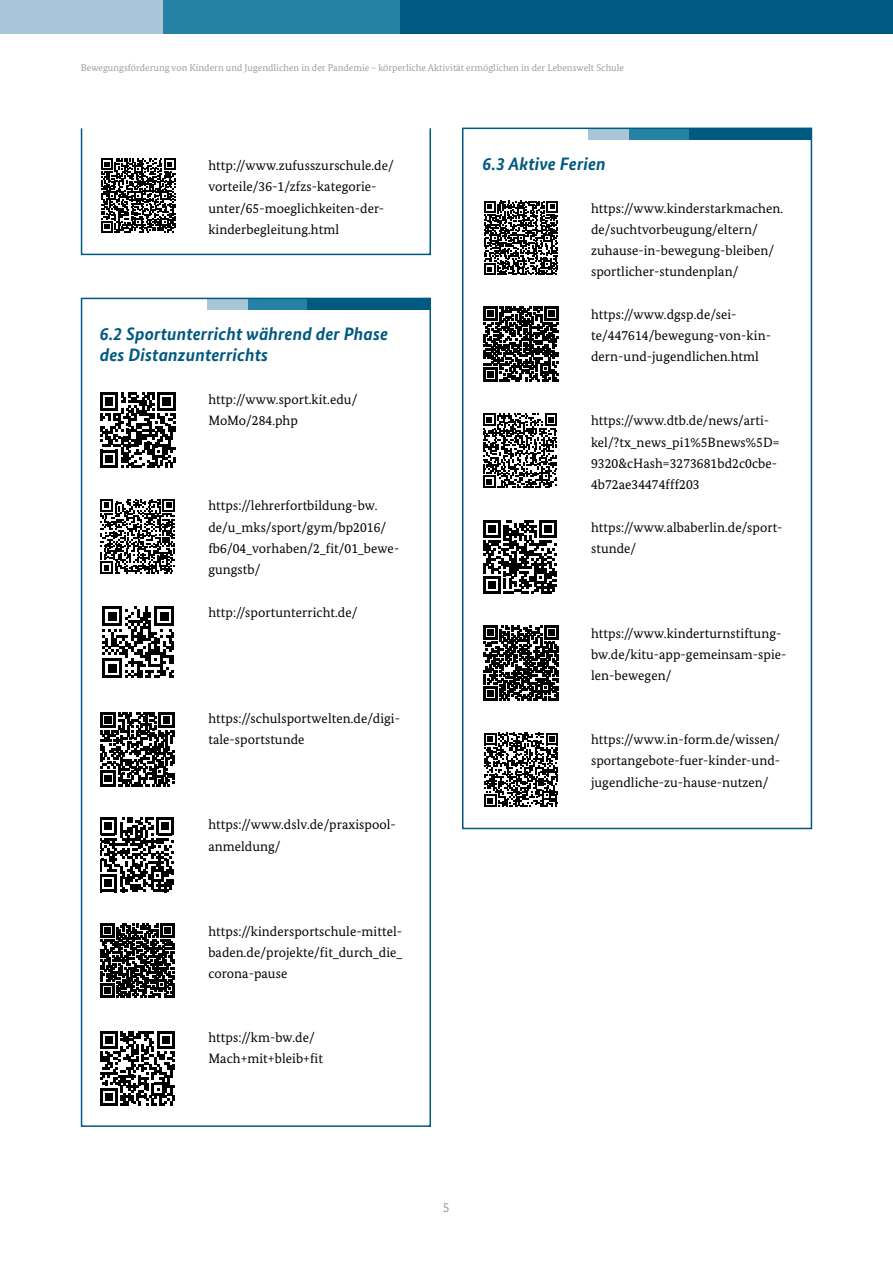
<style>
.page{position:relative;width:893px;height:1263px;background:#fff}
.page>*{position:absolute;margin:0;border:0;box-sizing:border-box;transform-origin:0 0}
.Titel_05_Punkt_6{font:italic 700 18px/21.3px "Bundes Sans";letter-spacing:.005em;color:#005980}
.Hyperlink{font:13.5px/21.3px "Bundes Serif";letter-spacing:.005em;color:#000}
.t1{font:13.5px "Bundes Sans";color:#9d9d9c}
.t2{font:9.75px "Bundes Serif";color:#9d9d9c}
</style>
<div class="page">
<div style="left:397px;top:0;width:496px;height:34px;background:#005980"></div>
<div style="left:162px;top:0;width:238px;height:34px;background:#2582a5"></div>
<div style="left:0;top:0;width:162px;height:34px;background:#a9c6d9"></div>
<div style="left:306px;top:298px;width:124px;height:12px;background:#005980"></div>
<div style="left:248px;top:298px;width:59px;height:12px;background:#2582a5"></div>
<div style="left:207px;top:298px;width:41px;height:12px;background:#a9c6d9"></div>
<div style="left:81px;top:128px;width:350px;height:127px;border:2px solid #005980"></div>
<div style="left:81px;top:298px;width:350px;height:829px;border:2px solid #005980"></div>
<div style="left:687px;top:128px;width:124px;height:11px;background:#005980"></div>
<div style="left:629px;top:128px;width:59px;height:11px;background:#2582a5"></div>
<div style="left:588px;top:128px;width:41px;height:11px;background:#a9c6d9"></div>
<div style="left:462px;top:128px;width:350px;height:701px;border:2px solid #005980"></div>
<svg style="left:484px;top:201px;width:74px;height:74px"></svg>
<svg style="left:483px;top:306px;width:75px;height:75px"></svg>
<svg style="left:483px;top:413px;width:74px;height:75px"></svg>
<svg style="left:483px;top:520px;width:74px;height:74px"></svg>
<svg style="left:483px;top:626px;width:75px;height:75px"></svg>
<svg style="left:484px;top:733px;width:74px;height:74px"></svg>
<svg style="left:100px;top:392px;width:76px;height:76px"></svg>
<svg style="left:100px;top:499px;width:75px;height:75px"></svg>
<svg style="left:102px;top:606px;width:72px;height:72px"></svg>
<svg style="left:100px;top:712px;width:74px;height:74px"></svg>
<svg style="left:100px;top:817px;width:74px;height:75px"></svg>
<svg style="left:100px;top:923px;width:75px;height:75px"></svg>
<svg style="left:100px;top:1031px;width:75px;height:75px"></svg>
<svg style="left:101px;top:158px;width:74px;height:75px"></svg>
<p class="t2" style="left:81px;top:61px;width:545px">Bewegungsförderung von Kindern und Jugendlichen in der Pandemie – körperliche Aktivität ermöglichen in der Lebenswelt Schule</p>
<p class="Hyperlink" style="left:208px;top:155px;width:187px">http://www.zufusszurschule.de/ vorteile/36-1/zfzs-kategorie&shy;unter/65-moeglichkeiten-der&shy;kinderbegleitung.html</p>
<h3 class="Titel_05_Punkt_6" style="left:100px;top:323px;width:290px">6.2 Sportunterricht während der Phase des Distanzunterrichts</h3>
<p class="Hyperlink" style="left:208px;top:389px;width:150px">http://www.sport.kit.edu/<br>MoMo/284.php</p>
<p class="Hyperlink" style="left:208px;top:495px;width:192px">https://lehrerfortbildung-bw. de/u_mks/sport/gym/bp2016/ fb6/04_vorhaben/2_fit/01_bewe&shy;gungstb/</p>
<p class="Hyperlink" style="left:208px;top:601px;width:151px">http://sportunterricht.de/</p>
<p class="Hyperlink" style="left:208px;top:707px;width:193px">https://schulsportwelten.de/digi&shy;tale-sportstunde</p>
<p class="Hyperlink" style="left:208px;top:814px;width:189px">https://www.dslv.de/praxispool&shy;anmeldung/</p>
<p class="Hyperlink" style="left:208px;top:920px;width:195px;text-align:justify">https://kindersportschule-mittel&shy;baden.de/projekte/fit_durch_die_ corona-pause</p>
<p class="Hyperlink" style="left:208px;top:1026px;width:116px">https://km-bw.de/<br>Mach+mit+bleib+fit</p>
<h3 class="Titel_05_Punkt_6" style="left:483px;top:153px;width:125px">6.3 Aktive Ferien</h3>
<p class="Hyperlink" style="left:591px;top:197px;width:194px">https://www.kinderstarkmachen. de/suchtvorbeugung/eltern/ zuhause-in-bewegung-bleiben/ sportlicher-stundenplan/</p>
<p class="Hyperlink" style="left:591px;top:303px;width:181px">https://www.dgsp.de/sei&shy;te/447614/bewegung-von-kin&shy;dern-und-jugendlichen.html</p>
<p class="Hyperlink" style="left:591px;top:410px;width:190px">https://www.dtb.de/news/arti&shy;kel/?tx_news_pi1%5Bnews%5D=<br>9320&amp;cHash=3273681bd2c0cbe-<br>4b72ae34474fff203</p>
<p class="Hyperlink" style="left:591px;top:516px;width:193px">https://www.albaberlin.de/sport&shy;stunde/</p>
<p class="Hyperlink" style="left:591px;top:622px;width:197px">https://www.kinderturnstiftung&shy;bw.de/kitu-app-gemeinsam-spie&shy;len-bewegen/</p>
<p class="Hyperlink" style="left:591px;top:729px;width:190px;text-align:justify">https://www.in-form.de/wissen/ sportangebote-fuer-kinder-und&shy;jugendliche-zu-hause-nutzen/</p>
<p class="t1" style="left:443px;top:1199px;width:8px">5</p>
</div>
